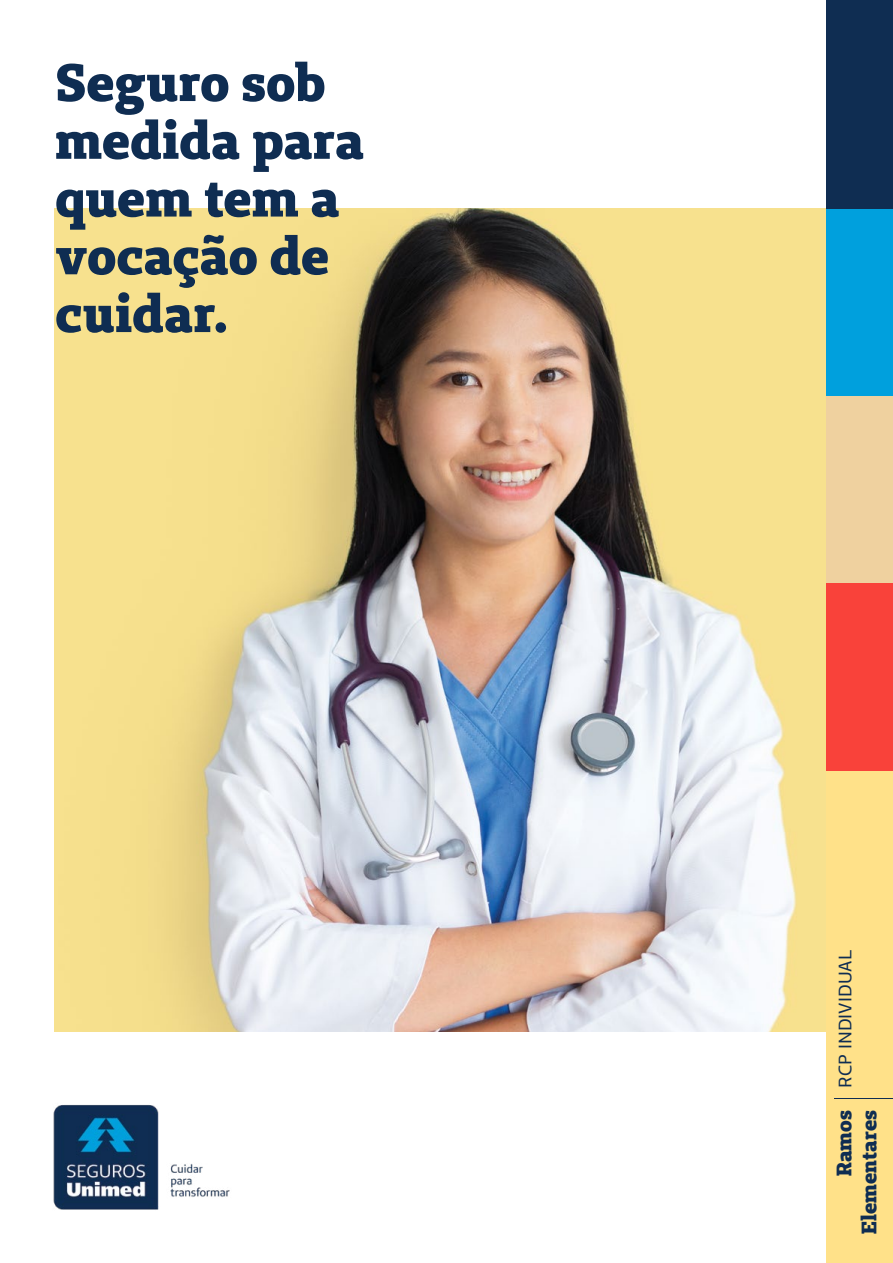
<style>
.page{position:relative;width:893px;height:1263px;background:#fff}
.page>*{position:absolute;margin:0;border:0;box-sizing:border-box;transform-origin:0 0}
.t1{font:800 52.5px/57.8px "Unimed Slab";color:#0f2d52}
.t2{font:800 21px/25.2px "Unimed Slab";letter-spacing:.01em;color:#0f2d52;text-align:right}
.t3{font:18px "Unimed Sans";letter-spacing:.005em;color:#0f2d52}
</style>
<div class="page">
<img style="left:54px;top:209px;width:772px;height:822px">
<div style="left:826px;top:750px;width:67px;height:513px;background:#ffe189"></div>
<div style="left:826px;top:209px;width:67px;height:187px;background:#00a0dd"></div>
<div style="left:826px;top:0;width:67px;height:209px;background:#0f2d52"></div>
<div style="left:826px;top:396px;width:67px;height:188px;background:#efd19f"></div>
<div style="left:826px;top:584px;width:67px;height:187px;background:#f9423a"></div>
<hr style="left:834px;top:1098px;width:59px;height:1px;background:#0f2d52">
<img style="left:53px;top:1104px;width:177px;height:106px">
<p class="t1" style="left:55px;top:52px;width:310px">Seguro sob medida para quem tem a vocação de cuidar.</p>
<p class="t3" style="left:833px;top:1088px;width:139px;rotate:-90deg">RCP INDIVIDUAL</p>
<p class="t2" style="left:831px;top:1234px;width:126px;rotate:-90deg">Ramos<br>Elementares</p>
</div>
